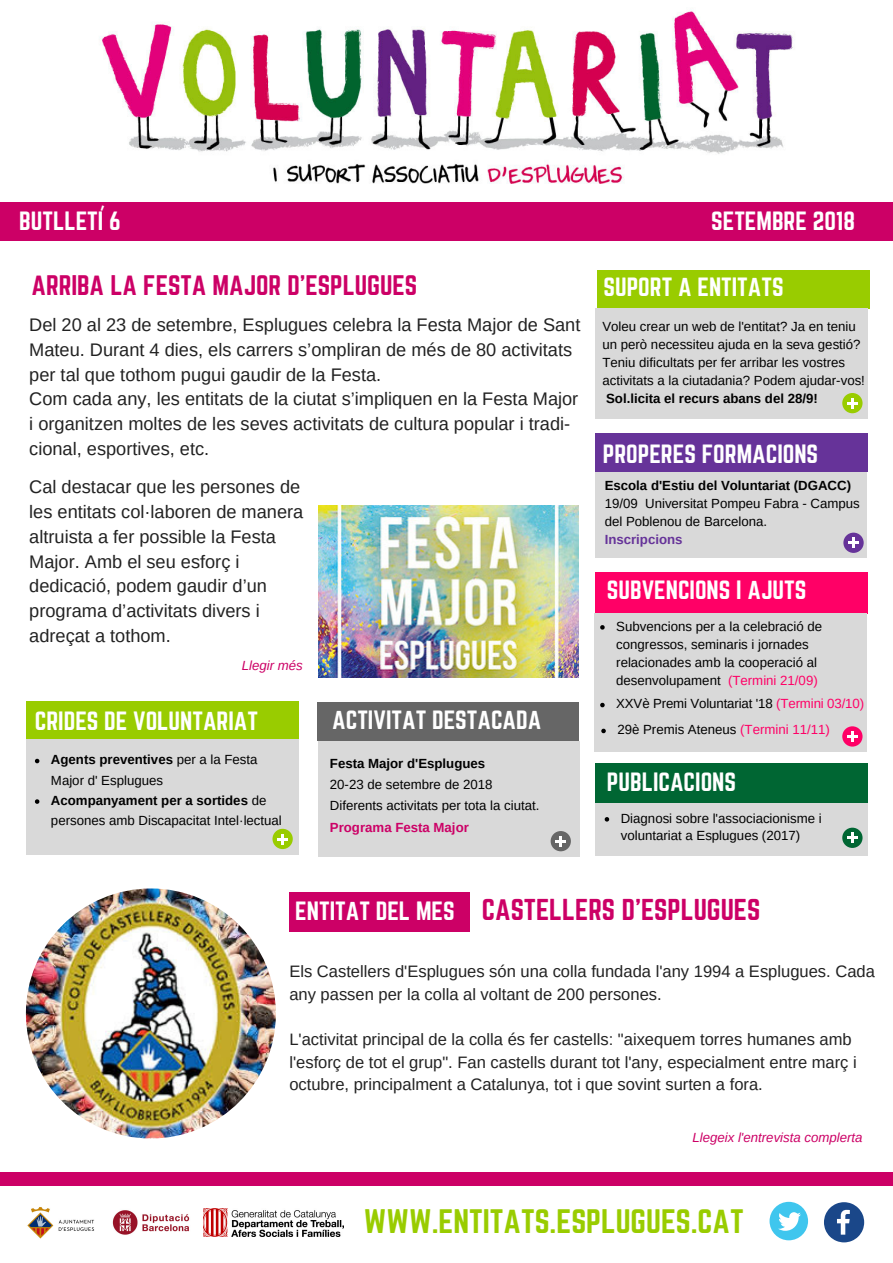
<style>
.page{position:relative;width:893px;height:1263px;background:#fff}
.page>*{position:absolute;margin:0;border:0;box-sizing:border-box;transform-origin:0 0}
.t1{font:29.85px "Norwester";color:#9c0}
.t2{font:26.55px "Norwester";color:#c06}
.t3{font:24.9px "Norwester";color:#c06}
.t4{font:23.25px "Norwester";color:#fff}
.t5{font:18.15px/24.8px "Arimo";color:#222}
.t6{font:16.5px/22.5px "Arimo";color:#222}
.t7{font:13.2px/18px "Arimo";color:#000}
.t8{font:700 13.2px "Arimo";color:#000}
.t9{font:italic 13.2px "Arimo";color:#c06}
.t10{font:700 13.2px "Arimo";color:#c06}
.t11{font:700 13.2px "Arimo";color:#639}
.s1{font-weight:700}
.s2{color:#f06}
</style>
<div class="page">
<img style="left:56px;top:11px;width:783px;height:192px">
<div style="left:0;top:203px;width:893px;height:38px;background:#c06"></div>
<div style="left:0;top:1172px;width:893px;height:14px;background:#c06"></div>
<img style="left:27px;top:1207px;width:67px;height:32px">
<img style="left:203px;top:1208px;width:140px;height:28px">
<img style="left:112px;top:1210px;width:78px;height:25px">
<img style="left:319px;top:506px;width:260px;height:172px">
<div style="left:769px;top:1202px;width:39px;height:38px;background:#3fc6ee;border-radius:50%"></div>
<svg style="left:778px;top:1212px;width:23px;height:19px"></svg>
<svg style="left:824px;top:1202px;width:40px;height:40px"></svg>
<div style="left:596px;top:433px;width:272px;height:39px;background:#639"></div>
<div style="left:596px;top:472px;width:271px;height:85px;background:#d9d9d9"></div>
<div style="left:843px;top:533px;width:21px;height:20px;background:#639;border-radius:50%"></div>
<svg style="left:848px;top:537px;width:11px;height:11px"></svg>
<div style="left:289px;top:892px;width:181px;height:39px;background:#c06"></div>
<img style="left:26px;top:888px;width:250px;height:250px;border-radius:50%">
<div style="left:318px;top:703px;width:261px;height:38px;background:#666"></div>
<div style="left:319px;top:741px;width:261px;height:116px;background:#d9d9d9"></div>
<div style="left:596px;top:572px;width:272px;height:42px;background:#f06"></div>
<div style="left:595px;top:614px;width:272px;height:138px;background:#d9d9d9"></div>
<svg style="left:600px;top:625px;width:5px;height:5px"></svg>
<svg style="left:601px;top:729px;width:5px;height:4px"></svg>
<svg style="left:600px;top:703px;width:5px;height:4px"></svg>
<div style="left:842px;top:726px;width:20px;height:21px;background:#f06;border-radius:50%"></div>
<svg style="left:847px;top:731px;width:11px;height:11px"></svg>
<div style="left:551px;top:831px;width:20px;height:20px;background:#666;border-radius:50%"></div>
<svg style="left:555px;top:836px;width:11px;height:11px"></svg>
<div style="left:596px;top:763px;width:272px;height:42px;background:#063"></div>
<div style="left:596px;top:803px;width:272px;height:53px;background:#d9d9d9"></div>
<svg style="left:605px;top:817px;width:4px;height:4px"></svg>
<div style="left:842px;top:828px;width:20px;height:20px;background:#063;border-radius:50%"></div>
<svg style="left:847px;top:832px;width:11px;height:11px"></svg>
<div style="left:597px;top:270px;width:272px;height:39px;background:#9c0"></div>
<div style="left:596px;top:309px;width:272px;height:110px;background:#d9d9d9"></div>
<div style="left:842px;top:393px;width:20px;height:20px;background:#9c0;border-radius:50%"></div>
<svg style="left:847px;top:398px;width:11px;height:11px"></svg>
<div style="left:26px;top:701px;width:272px;height:39px;background:#9c0"></div>
<div style="left:26px;top:739px;width:272px;height:116px;background:#d9d9d9"></div>
<div style="left:272px;top:829px;width:21px;height:20px;background:#9c0;border-radius:50%"></div>
<svg style="left:277px;top:834px;width:11px;height:10px"></svg>
<svg style="left:35px;top:759px;width:4px;height:4px"></svg>
<svg style="left:35px;top:799px;width:4px;height:5px"></svg>
<h3 class="t4" style="left:19px;top:210px;width:103px">BUTLLETI 6</h3>
<h3 class="t4" style="left:711px;top:210px;width:145px">SETEMBRE 2018</h3>
<h3 class="t3" style="left:32px;top:273px;width:387px">ARRIBA LA FESTA MAJOR D’ESPLUGUES</h3>
<p class="t5" style="left:29px;top:312px;width:553px">Del 20 al 23 de setembre, Esplugues celebra la Festa Major de Sant Mateu. Durant 4 dies, els carrers s’ompliran de més de 80 activitats per tal que tothom pugui gaudir de la Festa.<br>Com cada any, les entitats de la ciutat s’impliquen en la Festa Major i organitzen moltes de les seves activitats de cultura popular i tradi&shy;cional, esportives, etc.</p>
<h3 class="t5" style="left:29px;top:474px;width:276px">Cal destacar que les persones de les entitats col·laboren de manera altruista a fer possible la Festa<br>Major. Amb el seu esforç i dedicació, podem gaudir d’un programa d’activitats divers i adreçat a tothom.</h3>
<p class="t9" style="left:242px;top:658px;width:63px">Llegir més</p>
<h3 class="t4" style="left:35px;top:709px;width:225px">CRIDES DE VOLUNTARIAT</h3>
<p class="t7" style="left:51px;top:750px;width:232px;line-height:20.2px"><span class="s1">Agents preventives</span> per a la Festa<br>Major d' Esplugues<br><span class="s1">Acompanyament per a sortides</span> de persones amb Discapacitat Intel·lectual</p>
<h3 class="t4" style="left:332px;top:708px;width:211px">ACTIVITAT DESTACADA</h3>
<p class="t8" style="left:330px;top:756px;width:157px">Festa Major d'Esplugues</p>
<p class="t7" style="left:330px;top:774px;width:211px;line-height:21.5px">20-23 de setembre de 2018<br>Diferents activitats per tota la ciutat.</p>
<p class="t10" style="left:330px;top:820px;width:140px">Programa Festa Major</p>
<h3 class="t4" style="left:604px;top:276px;width:182px">SUPORT A ENTITATS</h3>
<p class="t7" style="left:602px;top:317px;width:264px">Voleu crear un web de l'entitat? Ja en teniu un però necessiteu ajuda en la seva gestió?<br>Teniu dificultats per fer arribar les vostres activitats a la ciutadania? Podem ajudar-vos!</p>
<p class="t8" style="left:606px;top:391px;width:213px">Sol.licita el recurs abans del 28/9!</p>
<h3 class="t4" style="left:603px;top:442px;width:217px">PROPERES FORMACIONS</h3>
<p class="t8" style="left:605px;top:478px;width:248px">Escola d'Estiu del Voluntariat (DGACC)</p>
<p class="t7" style="left:605px;top:494px;width:257px">19/09 Universitat Pompeu Fabra - Campus del Poblenou de Barcelona.</p>
<p class="t11" style="left:605px;top:532px;width:79px">Inscripcions</p>
<h3 class="t4" style="left:607px;top:579px;width:201px">SUBVENCIONS I AJUTS</h3>
<p class="t7" style="left:616px;top:617px;width:207px">Subvencions per a la celebració de congressos, seminaris i jornades relacionades amb la cooperació al desenvolupament <span class="s2">(Termini 21/09)</span></p>
<p class="t7" style="left:617px;top:721px;width:214px">29è Premis Ateneus <span class="s2">(Termini 11/11)</span></p>
<p class="t7" style="left:616px;top:695px;width:249px">XXVè Premi Voluntariat '18 <span class="s2">(Termini 03/10)</span></p>
<h3 class="t4" style="left:607px;top:770px;width:131px">PUBLICACIONS</h3>
<p class="t7" style="left:621px;top:810px;width:203px;line-height:17px">Diagnosi sobre l'associacionisme i voluntariat a Esplugues (2017)</p>
<h3 class="t4" style="left:295px;top:900px;width:161px">ENTITAT DEL MES</h3>
<h2 class="t2" style="left:482px;top:897px;width:280px">CASTELLERS D'ESPLUGUES</h2>
<p class="t6" style="left:289px;top:960px;width:587px">Els Castellers d'Esplugues són una colla fundada l'any 1994 a Esplugues. Cada any passen per la colla al voltant de 200 persones.</p>
<p class="t6" style="left:289px;top:1028px;width:569px">L'activitat principal de la colla és fer castells: "aixequem torres humanes amb l'esforç de tot el grup". Fan castells durant tot l'any, especialment entre març i octubre, principalment a Catalunya, tot i que sovint surten a fora.</p>
<p class="t9" style="left:692px;top:1130px;width:172px">Llegeix l'entrevista complerta</p>
<h1 class="t1" style="left:364px;top:1206px;width:381px">WWW.ENTITATS.ESPLUGUES.CAT</h1>
</div>
